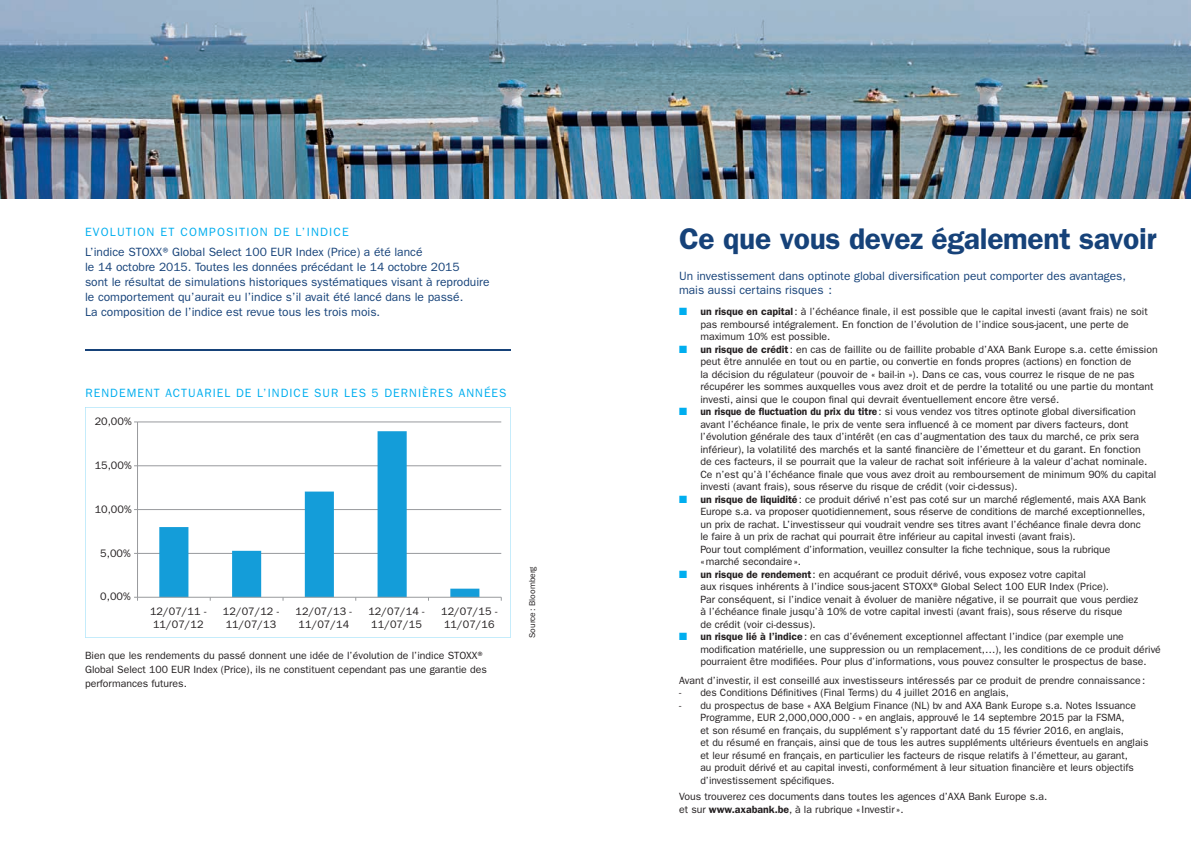
<style>
.page{position:relative;width:1191px;height:842px;background:#fff}
.page>*{position:absolute;margin:0;border:0;box-sizing:border-box;transform-origin:0 0}
.t1{font:600 30px "Franklin Gothic";letter-spacing:-.01em;color:#164279}
.t2{font:12px/15px "Franklin Gothic";color:#164279}
.t3{font:12px "Franklin Gothic";letter-spacing:.09em;color:#00aeef}
.t4{font:10.9px/13.4px "Franklin Gothic";color:#231f20}
.t5{font:10.5px/12.5px "Franklin Gothic";color:#231f20}
.t6{font:8.5px "Franklin Gothic";color:#231f20}
.s1{color:#00aeef}
.s2{font-weight:600}
</style>
<div class="page">
<img style="left:0;top:198px;width:1191px;height:1px">
<svg style="left:85px;top:407px;width:425px;height:231px"></svg>
<hr style="left:85px;top:349px;width:426px;height:1px;background:#164279">
<img style="left:0;top:0;width:1191px;height:198px">
<p class="t3" style="left:85px;top:225px;width:265px">EVOLUTION ET COMPOSITION DE L’INDICE</p>
<p class="t2" style="left:85px;top:245px;width:406px">L’indice STOXX® Global Select 100 EUR Index (Price) a été lancé<br>le 14 octobre 2015. Toutes les données précédant le 14 octobre 2015<br>sont le résultat de simulations historiques systématiques visant à reproduire le comportement qu’aurait eu l’indice s’il avait été lancé dans le passé.<br>La composition de l’indice est revue tous les trois mois.</p>
<p class="t3" style="left:85px;top:386px;width:423px">RENDEMENT ACTUARIEL DE L’INDICE SUR LES 5 DERNIÈRES ANNÉES</p>
<p class="t4" style="left:95px;top:415px;width:39px">20,00%</p>
<p class="t4" style="left:95px;top:458px;width:39px">15,00%</p>
<p class="t4" style="left:95px;top:502px;width:39px">10,00%</p>
<p class="t4" style="left:100px;top:546px;width:32px">5,00%</p>
<p class="t4" style="left:100px;top:590px;width:32px">0,00%</p>
<p class="t4" style="left:150px;top:604px;width:58px">12/07/11 -<br>11/07/12</p>
<p class="t4" style="left:223px;top:604px;width:58px">12/07/12 -<br>11/07/13</p>
<p class="t4" style="left:296px;top:604px;width:58px">12/07/13 -<br>11/07/14</p>
<p class="t4" style="left:368px;top:604px;width:58px">12/07/14 -<br>11/07/15</p>
<p class="t4" style="left:441px;top:604px;width:58px">12/07/15 -<br>11/07/16</p>
<p class="t5" style="left:85px;top:648px;width:403px;line-height:14px">Bien que les rendements du passé donnent une idée de l’évolution de l’indice STOXX®<br>Global Select 100 EUR Index (Price), ils ne constituent cependant pas une garantie des performances futures.</p>
<p class="t6" style="left:527px;top:638px;width:73px;rotate:-90deg">Source : Bloomberg</p>
<h1 class="t1" style="left:679px;top:221px;width:479px">Ce que vous devez également savoir</h1>
<p class="t2" style="left:679px;top:269px;width:448px;line-height:14px">Un investissement dans optinote global diversification peut comporter des avantages, mais aussi certains risques :</p>
<p class="t5" style="left:700px;top:306px;width:449px;text-indent:-21px"><span class="s1">■</span> <span class="s2">un risque en capital</span> : à l’échéance finale, il est possible que le capital investi (avant frais) ne soit pas remboursé intégralement. En fonction de l’évolution de l’indice sous-jacent, une perte de maximum 10% est possible.</p>
<p class="t5" style="left:700px;top:343px;width:459px;text-indent:-21px"><span class="s1">■</span> <span class="s2">un risque de crédit</span> : en cas de faillite ou de faillite probable d’AXA Bank Europe s.a. cette émission peut être annulée en tout ou en partie, ou convertie en fonds propres (actions) en fonction de<br>la décision du régulateur (pouvoir de « bail-in »). Dans ce cas, vous courrez le risque de ne pas récupérer les sommes auxquelles vous avez droit et de perdre la totalité ou une partie du montant investi, ainsi que le coupon final qui devrait éventuellement encore être versé.</p>
<p class="t5" style="left:700px;top:406px;width:457px;text-indent:-21px"><span class="s1">■</span> <span class="s2">un risque de fluctuation du prix du titre</span>: si vous vendez vos titres optinote global diversification avant l’échéance finale, le prix de vente sera influencé à ce moment par divers facteurs, dont l’évolution générale des taux d’intérêt (en cas d’augmentation des taux du marché, ce prix sera inférieur), la volatilité des marchés et la santé financière de l’émetteur et du garant. En fonction<br>de ces facteurs, il se pourrait que la valeur de rachat soit inférieure à la valeur d’achat nominale.<br>Ce n’est qu’à l’échéance finale que vous avez droit au remboursement de minimum 90% du capital investi (avant frais), sous réserve du risque de crédit (voir ci-dessus).</p>
<p class="t5" style="left:700px;top:493px;width:447px;text-indent:-21px"><span class="s1">■</span> <span class="s2">un risque de liquidité</span> : ce produit dérivé n’est pas coté sur un marché réglementé, mais AXA Bank Europe s.a. va proposer quotidiennement, sous réserve de conditions de marché exceptionnelles, un prix de rachat. L’investisseur qui voudrait vendre ses titres avant l’échéance finale devra donc le faire à un prix de rachat qui pourrait être inférieur au capital investi (avant frais).<br>Pour tout complément d’information, veuillez consulter la fiche technique, sous la rubrique<br>« marché secondaire ».</p>
<p class="t5" style="left:700px;top:568px;width:439px;text-indent:-21px"><span class="s1">■</span> <span class="s2">un risque de rendement</span> : en acquérant ce produit dérivé, vous exposez votre capital<br>aux risques inhérents à l’indice sous-jacent STOXX® Global Select 100 EUR Index (Price).<br>Par conséquent, si l’indice venait à évoluer de manière négative, il se pourrait que vous perdiez à l’échéance finale jusqu’à 10% de votre capital investi (avant frais), sous réserve du risque<br>de crédit (voir ci-dessus).</p>
<p class="t5" style="left:700px;top:631px;width:462px;text-indent:-21px"><span class="s1">■</span> <span class="s2">un risque lié à l’indice</span> : en cas d’événement exceptionnel affectant l’indice (par exemple une modification matérielle, une suppression ou un remplacement,…), les conditions de ce produit dérivé pourraient être modifiées. Pour plus d’informations, vous pouvez consulter le prospectus de base.</p>
<p class="t5" style="left:679px;top:674px;width:468px">Avant d’investir, il est conseillé aux investisseurs intéressés par ce produit de prendre connaissance :</p>
<p class="t5" style="left:679px;top:686px;width:331px">- des Conditions Définitives (Final Terms) du 4 juillet 2016 en anglais,</p>
<p class="t5" style="left:700px;top:699px;width:449px;text-indent:-21px">- du prospectus de base « AXA Belgium Finance (NL) bv and AXA Bank Europe s.a. Notes Issuance Programme, EUR 2,000,000,000 - » en anglais, approuvé le 14 septembre 2015 par la FSMA,<br>et son résumé en français, du supplément s’y rapportant daté du 15 février 2016, en anglais,<br>et du résumé en français, ainsi que de tous les autres suppléments ultérieurs éventuels en anglais et leur résumé en français, en particulier les facteurs de risque relatifs à l’émetteur, au garant,<br>au produit dérivé et au capital investi, conformément à leur situation financière et leurs objectifs d’investissement spécifiques.</p>
<p class="t5" style="left:679px;top:790px;width:369px">Vous trouverez ces documents dans toutes les agences d’AXA Bank Europe s.a. et sur <span class="s2">www.axabank.be</span>, à la rubrique « Investir ».</p>
</div>
